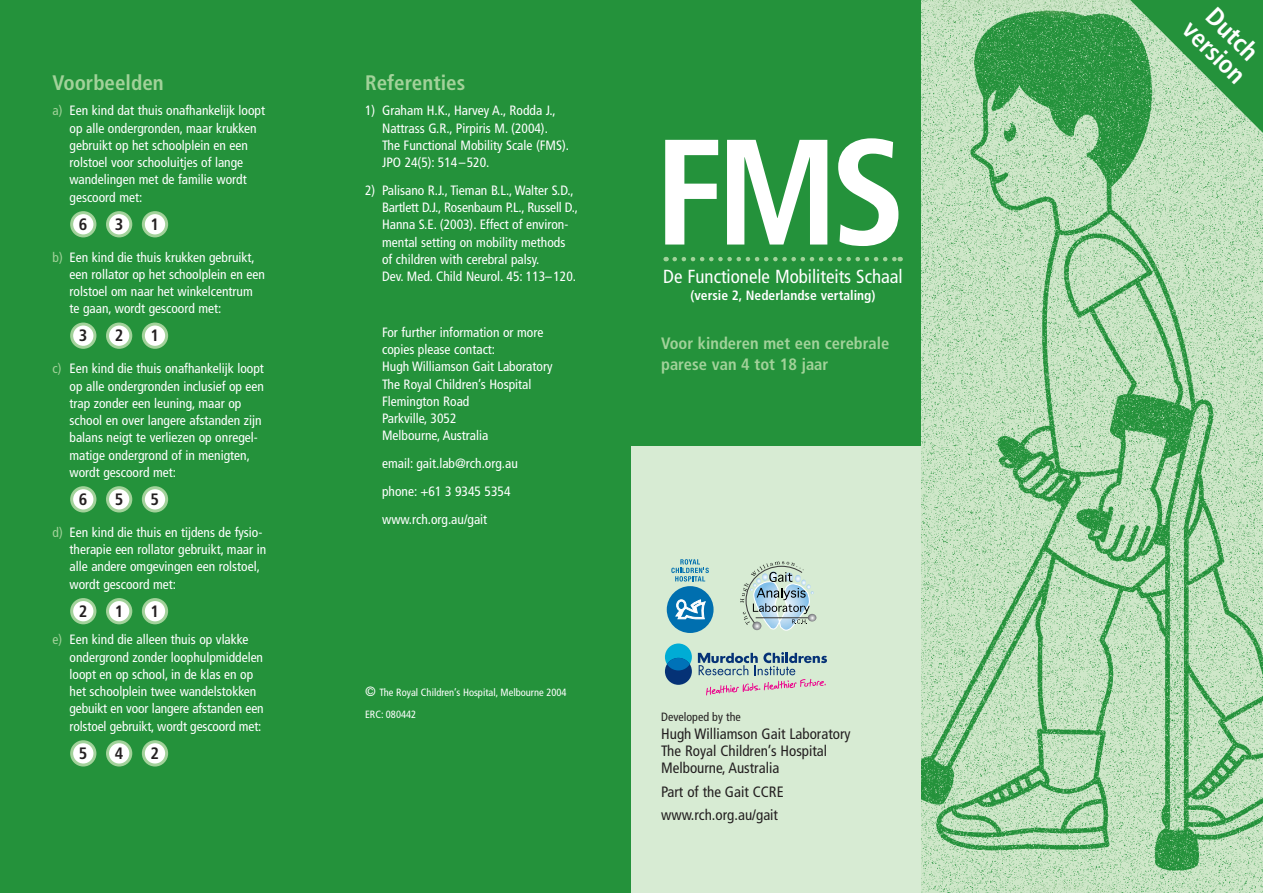
<style>
.page{position:relative;width:1263px;height:893px;background:#fff}
.page>*{position:absolute;margin:0;border:0;box-sizing:border-box;transform-origin:0 0}
.t1{font:700 condensed 150px "Frutiger";color:#fff}
.t2{font:700 condensed 25.5px/25.5px "Frutiger";color:#fff}
.HEADINGS{font:700 condensed 21px "Frutiger";color:#a2d29a}
.t3{font:condensed 18.9px "Frutiger";color:#fff}
.t4{font:700 condensed 16.5px/21px "Frutiger";color:#a2d29a}
.t5{font:700 condensed 16.5px "Frutiger";color:#231f20}
.t6{font:condensed 15px/17.2px "Frutiger";color:#231f20}
.INDENT_TEXT{font:condensed 13.5px/17.2px "Frutiger";color:#fff}
.t7{font:700 condensed 13.5px "Frutiger";color:#fff}
.t8{font:condensed 12px "Frutiger";color:#231f20}
.TEXT{font:condensed 10.5px "Frutiger";color:#fff}
.s1{color:#a2d29a}
.s2{font-size:13.5px}
</style>
<div class="page">
<img style="left:921px;top:0;width:342px;height:893px">
<div style="left:0;top:0;width:921px;height:893px;background:#24923b"></div>
<div style="left:631px;top:447px;width:290px;height:446px;background:#d7ebd3"></div>
<svg style="left:740px;top:561px;width:76px;height:70px"></svg>
<div style="left:667px;top:586px;width:46px;height:47px;background:#006faf;border-radius:50%"></div>
<svg style="left:676px;top:600px;width:29px;height:19px"></svg>
<svg style="left:671px;top:559px;width:38px;height:22px"></svg>
<div style="left:72px;top:213px;width:23px;height:23px;background:#fff;border-radius:50%"></div>
<div style="left:70px;top:211px;width:26px;height:26px;border:3px solid #a2d29a;border-radius:50%"></div>
<div style="left:108px;top:213px;width:23px;height:23px;background:#fff;border-radius:50%"></div>
<div style="left:106px;top:211px;width:26px;height:26px;border:3px solid #a2d29a;border-radius:50%"></div>
<div style="left:143px;top:213px;width:24px;height:23px;background:#fff;border-radius:50%"></div>
<div style="left:142px;top:211px;width:26px;height:26px;border:3px solid #a2d29a;border-radius:50%"></div>
<div style="left:72px;top:324px;width:23px;height:23px;background:#fff;border-radius:50%"></div>
<div style="left:70px;top:323px;width:26px;height:26px;border:3px solid #a2d29a;border-radius:50%"></div>
<div style="left:108px;top:324px;width:23px;height:23px;background:#fff;border-radius:50%"></div>
<div style="left:106px;top:323px;width:26px;height:26px;border:3px solid #a2d29a;border-radius:50%"></div>
<div style="left:143px;top:324px;width:24px;height:23px;background:#fff;border-radius:50%"></div>
<div style="left:142px;top:323px;width:26px;height:26px;border:3px solid #a2d29a;border-radius:50%"></div>
<div style="left:72px;top:488px;width:23px;height:23px;background:#fff;border-radius:50%"></div>
<div style="left:70px;top:486px;width:26px;height:26px;border:3px solid #a2d29a;border-radius:50%"></div>
<div style="left:108px;top:488px;width:23px;height:23px;background:#fff;border-radius:50%"></div>
<div style="left:106px;top:486px;width:26px;height:26px;border:3px solid #a2d29a;border-radius:50%"></div>
<div style="left:143px;top:488px;width:24px;height:23px;background:#fff;border-radius:50%"></div>
<div style="left:142px;top:486px;width:26px;height:26px;border:3px solid #a2d29a;border-radius:50%"></div>
<div style="left:72px;top:600px;width:23px;height:23px;background:#fff;border-radius:50%"></div>
<div style="left:70px;top:598px;width:26px;height:26px;border:3px solid #a2d29a;border-radius:50%"></div>
<div style="left:108px;top:600px;width:23px;height:23px;background:#fff;border-radius:50%"></div>
<div style="left:106px;top:598px;width:26px;height:26px;border:3px solid #a2d29a;border-radius:50%"></div>
<div style="left:143px;top:600px;width:24px;height:23px;background:#fff;border-radius:50%"></div>
<div style="left:142px;top:598px;width:26px;height:26px;border:3px solid #a2d29a;border-radius:50%"></div>
<div style="left:72px;top:742px;width:23px;height:23px;background:#fff;border-radius:50%"></div>
<div style="left:70px;top:740px;width:26px;height:26px;border:3px solid #a2d29a;border-radius:50%"></div>
<div style="left:108px;top:742px;width:23px;height:23px;background:#fff;border-radius:50%"></div>
<div style="left:106px;top:740px;width:26px;height:26px;border:3px solid #a2d29a;border-radius:50%"></div>
<div style="left:143px;top:742px;width:24px;height:23px;background:#fff;border-radius:50%"></div>
<div style="left:142px;top:740px;width:26px;height:26px;border:3px solid #a2d29a;border-radius:50%"></div>
<svg style="left:675px;top:257px;width:226px;height:4px"></svg>
<svg style="left:1130px;top:0;width:133px;height:133px;background:#63b16f"></svg>
<div style="left:665px;top:643px;width:27px;height:27px;background:#00acd5;border-radius:50%"></div>
<div style="left:665px;top:658px;width:27px;height:27px;background:#053276;border-radius:50%"></div>
<svg style="left:665px;top:658px;width:27px;height:12px"></svg>
<svg style="left:698px;top:652px;width:129px;height:43px"></svg>
<p class="HEADINGS" style="left:53px;top:70px;width:113px">Voorbeelden</p>
<p class="INDENT_TEXT" style="left:70px;top:102px;width:197px;text-indent:-17px"><span class="s1">a)</span> Een kind dat thuis onafhankelijk loopt op alle ondergronden, maar krukken gebruikt op het schoolplein en een rolstoel voor schooluitjes of lange wandelingen met de familie wordt gescoord met:</p>
<p class="t5" style="left:79px;top:214px;width:10px">6</p>
<p class="t5" style="left:115px;top:214px;width:10px">3</p>
<p class="t5" style="left:151px;top:214px;width:10px">1</p>
<p class="INDENT_TEXT" style="left:70px;top:248px;width:197px;text-indent:-17px"><span class="s1">b)</span> Een kind die thuis krukken gebruikt, een rollator op het schoolplein en een rolstoel om naar het winkelcentrum te gaan, wordt gescoord met:</p>
<p class="t5" style="left:79px;top:326px;width:10px">3</p>
<p class="t5" style="left:115px;top:326px;width:10px">2</p>
<p class="t5" style="left:151px;top:326px;width:10px">1</p>
<p class="INDENT_TEXT" style="left:70px;top:360px;width:196px;text-indent:-17px"><span class="s1">c)</span> Een kind die thuis onafhankelijk loopt op alle ondergronden inclusief op een trap zonder een leuning, maar op school en over langere afstanden zijn balans neigt te verliezen op onregel&shy;matige ondergrond of in menigten, wordt gescoord met:</p>
<p class="t5" style="left:79px;top:489px;width:10px">6</p>
<p class="t5" style="left:115px;top:489px;width:10px">5</p>
<p class="t5" style="left:151px;top:489px;width:10px">5</p>
<p class="INDENT_TEXT" style="left:70px;top:524px;width:198px;text-indent:-17px"><span class="s1">d)</span> Een kind die thuis en tijdens de fysio&shy;therapie een rollator gebruikt, maar in alle andere omgevingen een rolstoel, wordt gescoord met:</p>
<p class="t5" style="left:79px;top:601px;width:10px">2</p>
<p class="t5" style="left:115px;top:601px;width:10px">1</p>
<p class="t5" style="left:151px;top:601px;width:10px">1</p>
<p class="INDENT_TEXT" style="left:70px;top:631px;width:196px;text-indent:-17px"><span class="s1">e)</span> Een kind die alleen thuis op vlakke ondergrond zonder loophulpmiddelen loopt en op school, in de klas en op het schoolplein twee wandelstokken gebuikt en voor langere afstanden een rolstoel gebruikt, wordt gescoord met:</p>
<p class="t5" style="left:79px;top:743px;width:10px">5</p>
<p class="t5" style="left:115px;top:743px;width:10px">4</p>
<p class="t5" style="left:151px;top:743px;width:10px">2</p>
<p class="HEADINGS" style="left:365px;top:70px;width:102px">Referenties</p>
<p class="INDENT_TEXT" style="left:382px;top:102px;width:188px;text-indent:-17px">1) Graham H.K., Harvey A., Rodda J.,<br>Nattrass G.R., Pirpiris M. (2004).<br>The Functional Mobility Scale (FMS).<br>JPO 24(5): 514–520.</p>
<p class="INDENT_TEXT" style="left:382px;top:182px;width:197px;text-indent:-17px">2) Palisano R.J., Tieman B.L., Walter S.D., Bartlett D.J., Rosenbaum P.L., Russell D., Hanna S.E. (2003). Effect of environ&shy;mental setting on mobility methods of children with cerebral palsy.<br>Dev. Med. Child Neurol. 45: 113–120.</p>
<p class="INDENT_TEXT" style="left:382px;top:324px;width:172px">For further information or more copies please contact:<br>Hugh Williamson Gait Laboratory<br>The Royal Children’s Hospital<br>Flemington Road<br>Parkville, 3052<br>Melbourne, Australia</p>
<p class="INDENT_TEXT" style="left:382px;top:455px;width:137px">email: gait.lab@rch.org.au</p>
<p class="INDENT_TEXT" style="left:382px;top:483px;width:130px">phone: +61 3 9345 5354</p>
<p class="INDENT_TEXT" style="left:382px;top:511px;width:107px">www.rch.org.au/gait</p>
<p class="TEXT" style="left:365px;top:686px;width:203px"><span class="s2">©</span> The Royal Children’s Hospital, Melbourne 2004</p>
<p class="TEXT" style="left:365px;top:708px;width:53px">ERC: 080442</p>
<p class="t1" style="left:654px;top:104px;width:253px">FMS</p>
<p class="t3" style="left:663px;top:265px;width:241px">De Functionele Mobiliteits Schaal</p>
<p class="t7" style="left:690px;top:287px;width:187px">(versie 2, Nederlandse vertaling)</p>
<p class="t4" style="left:661px;top:333px;width:230px">Voor kinderen met een cerebrale parese van 4 tot 18 jaar</p>
<p class="t8" style="left:661px;top:710px;width:81px">Developed by the</p>
<p class="t6" style="left:661px;top:725px;width:191px">Hugh Williamson Gait Laboratory<br>The Royal Children’s Hospital<br>Melbourne, Australia</p>
<p class="t6" style="left:661px;top:783px;width:124px">Part of the Gait CCRE</p>
<p class="t6" style="left:661px;top:807px;width:118px">www.rch.org.au/gait</p>
<p class="t2" style="left:1214px;top:-2px;width:78px;rotate:45deg">Dutch version</p>
</div>
